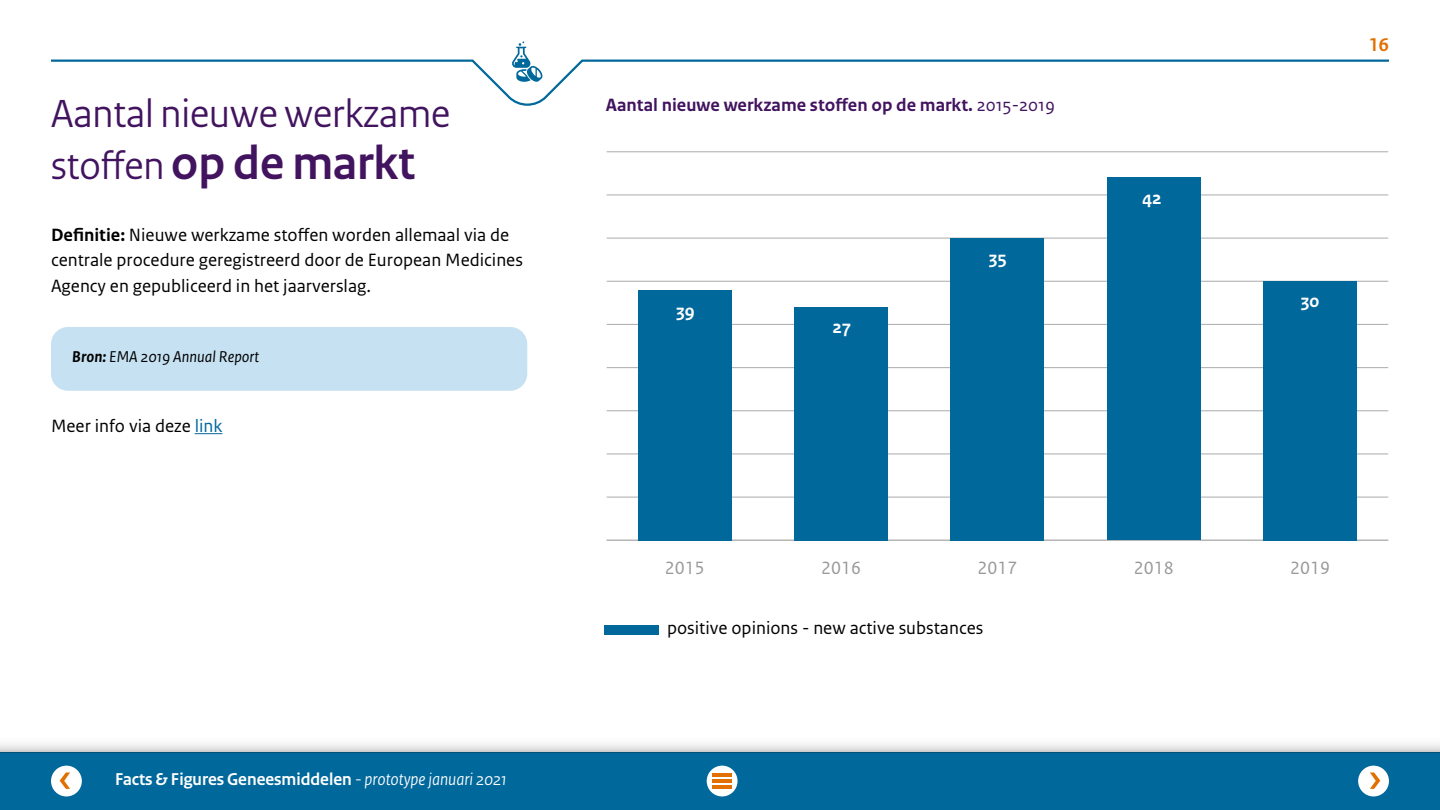
<style>
.page{position:relative;width:1440px;height:810px;background:#fff}
.page>*{position:absolute;margin:0;border:0;box-sizing:border-box;transform-origin:0 0}
.H2_-_hoofdstuk_titel{font:700 49.5px "Rijksoverheid Sans Heading";color:#42145f}
.H2_-_hoofdstuk_titel-2{font:41.25px "Rijksoverheid Sans Heading";color:#42145f}
.t1{font:700 19.5px "Rijksoverheid Sans Heading";color:#e17000}
.Tekst_25pt{font:18.75px/25.5px "Rijksoverheid Sans Text";color:#000}
.Figuur_kop_25pt{font:700 18.75px "Rijksoverheid Sans Text";color:#42145f}
.t2{font:18.75px "Rijksoverheid Sans Text";color:#999}
.t3{font:700 18.75px "Rijksoverheid Sans Text";color:#fff}
.t4{font:700 18px "Rijksoverheid Sans Heading";color:#fff}
.t5{font:italic 16.5px "Rijksoverheid Sans Text";color:#000}
.s1{font-weight:400;font-size:41.25px}
.s2{font-weight:700}
.s3{color:#01689b}
.s4{font-weight:400;font-style:italic}
.s5{font-weight:400}
</style>
<div class="page">
<hr style="left:607px;top:540px;width:781px;height:1px;background:#b4b4b4">
<hr style="left:607px;top:497px;width:781px;height:1px;background:#b4b4b4">
<hr style="left:607px;top:453px;width:781px;height:1px;background:#b4b4b4">
<hr style="left:607px;top:410px;width:781px;height:1px;background:#b4b4b4">
<hr style="left:607px;top:367px;width:781px;height:1px;background:#b4b4b4">
<hr style="left:607px;top:324px;width:781px;height:1px;background:#b4b4b4">
<hr style="left:607px;top:281px;width:781px;height:1px;background:#b4b4b4">
<hr style="left:607px;top:238px;width:781px;height:1px;background:#b4b4b4">
<hr style="left:607px;top:194px;width:781px;height:1px;background:#b4b4b4">
<hr style="left:607px;top:151px;width:781px;height:1px;background:#b4b4b4">
<div style="left:638px;top:290px;width:94px;height:250px;background:#01689b"></div>
<div style="left:794px;top:307px;width:94px;height:233px;background:#01689b"></div>
<div style="left:951px;top:238px;width:93px;height:302px;background:#01689b"></div>
<div style="left:1107px;top:178px;width:94px;height:362px;background:#01689b"></div>
<div style="left:1263px;top:281px;width:94px;height:259px;background:#01689b"></div>
<div style="left:604px;top:625px;width:55px;height:9px;background:#01689b"></div>
<svg style="left:195px;top:433px;width:27px;height:1px"></svg>
<div style="left:51px;top:327px;width:476px;height:64px;background:#c5e1f2;border-radius:17px"></div>
<div style="left:0;top:753px;width:1440px;height:57px;background:#01689b"></div>
<div style="left:0;top:733px;width:1440px;height:20px;background:linear-gradient(to bottom,#fff,#d8d7d7)"></div>
<div style="left:1358px;top:766px;width:31px;height:30px;background:#fff;border-radius:50%"></div>
<svg style="left:1370px;top:772px;width:10px;height:17px"></svg>
<div style="left:51px;top:766px;width:31px;height:30px;background:#fff;border-radius:50%"></div>
<svg style="left:60px;top:772px;width:10px;height:17px"></svg>
<div style="left:707px;top:766px;width:31px;height:30px;background:linear-gradient(to bottom,#fcfdfe,#fcfdfe);border-radius:50%"></div>
<hr style="left:713px;top:774px;width:19px;height:3px;background:#e17000">
<hr style="left:713px;top:780px;width:19px;height:3px;background:#e17000">
<hr style="left:713px;top:786px;width:19px;height:3px;background:#e17000">
<svg style="left:515px;top:42px;width:12px;height:15px"></svg>
<svg style="left:51px;top:57px;width:1338px;height:49px"></svg>
<p class="H2_-_hoofdstuk_titel-2" style="left:51px;top:89px;width:401px">Aantal nieuwe werkzame</p>
<p class="H2_-_hoofdstuk_titel" style="left:51px;top:135px;width:366px"><span class="s1">stoffen</span> op de markt</p>
<p class="Tekst_25pt" style="left:51px;top:222px;width:473px"><span class="s2">Definitie:</span> Nieuwe werkzame stoffen worden allemaal via de centrale procedure geregistreerd door de European Medicines<br>Agency en gepubliceerd in het jaarverslag.</p>
<p class="t5" style="left:72px;top:347px;width:188px"><span class="s2">Bron:</span> EMA 2019 Annual Report</p>
<p class="Tekst_25pt" style="left:51px;top:413px;width:173px">Meer info via deze <span class="s3">link</span></p>
<p class="t4" style="left:115px;top:769px;width:393px">Facts &amp; Figures Geneesmiddelen <span class="s4">- prototype januari 2021</span></p>
<p class="Figuur_kop_25pt" style="left:606px;top:94px;width:451px">Aantal nieuwe werkzame stoffen op de markt. <span class="s5">2015-2019</span></p>
<p class="t3" style="left:676px;top:300px;width:20px">39</p>
<p class="t3" style="left:832px;top:317px;width:20px">27</p>
<p class="t3" style="left:989px;top:247px;width:20px">35</p>
<p class="t3" style="left:1142px;top:187px;width:21px">42</p>
<p class="t1" style="left:1369px;top:34px;width:22px">16</p>
<p class="t3" style="left:1301px;top:290px;width:20px">30</p>
<p class="t2" style="left:665px;top:557px;width:41px">2015</p>
<p class="t2" style="left:821px;top:557px;width:41px">2016</p>
<p class="t2" style="left:978px;top:557px;width:41px">2017</p>
<p class="t2" style="left:1134px;top:557px;width:41px">2018</p>
<p class="t2" style="left:1290px;top:557px;width:41px">2019</p>
<p class="Tekst_25pt" style="left:667px;top:616px;width:318px">positive opinions - new active substances</p>
</div>
